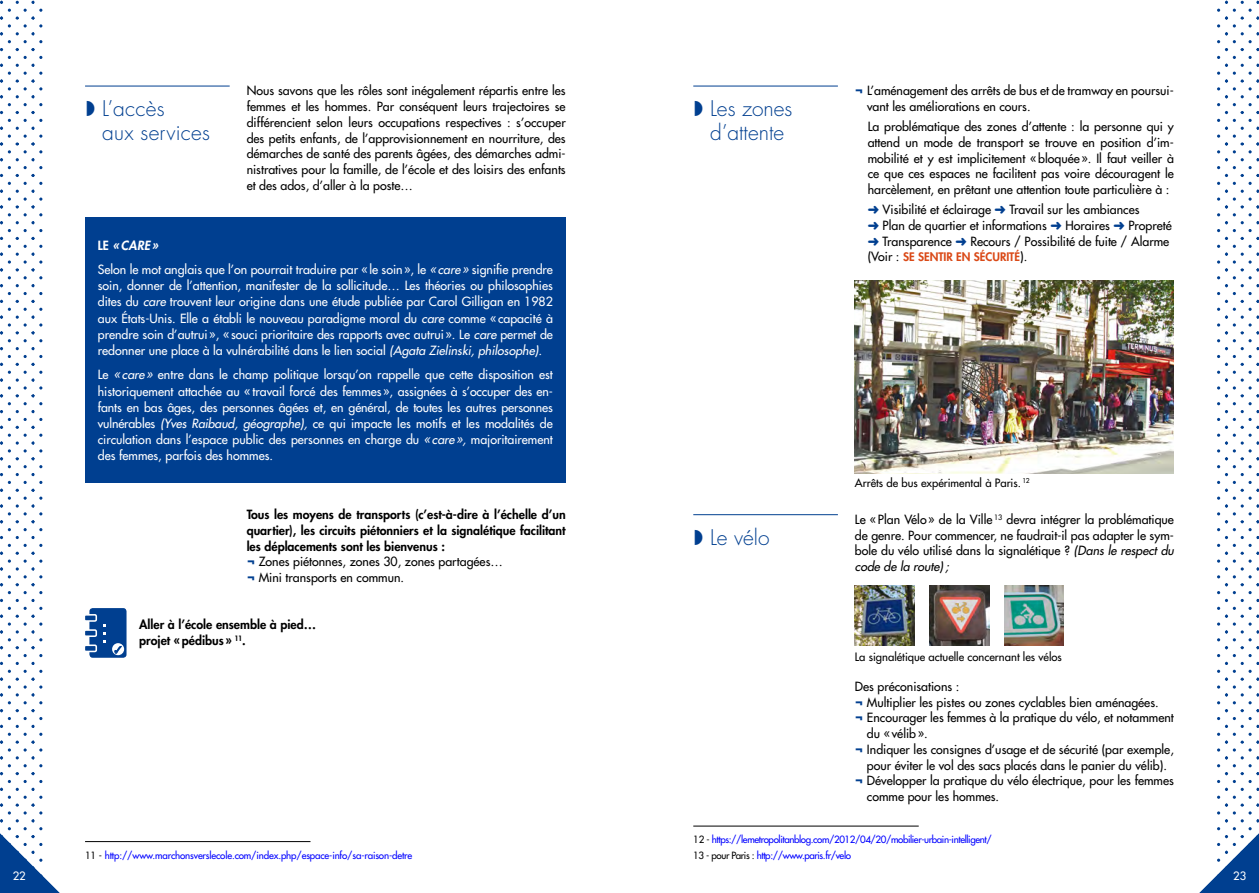
<style>
.page{position:relative;width:1259px;height:893px;background:#fff}
.page>*{position:absolute;margin:0;border:0;box-sizing:border-box;transform-origin:0 0}
.t1{font:300 21px/24px "Futura Std";color:#003f90}
.t2{font:500 12.3px/15.8px "Futura Std";color:#000;text-align:justify}
.t3{font:500 12.3px/16px "Futura Std";color:#fff;text-align:justify}
.t4{font:800 12.3px/15.8px "Futura Std";color:#000}
.t5{font:italic 800 12.3px "Futura Std";color:#fff}
.t6{font:800 11.55px "Futura Std";color:#da4917}
.t7{font:500 11.25px "Futura Std";color:#000}
.t8{font:500 11.25px "Futura Std";color:#fff}
.t9{font:500 9.75px/15.5px "Futura Std";letter-spacing:-.04em;color:#00f}
.t10{font:500 9.75px "Futura Std";letter-spacing:-.015em;color:#00f}
.s1{font-weight:700;color:#003f90}
.s2{color:#003f90}
.s3{font-weight:500;font-size:12.3px;color:#000}
.s4{font-style:normal}
.s5{font-weight:800;font-style:italic}
.s6{font-style:italic}
.s7{font-weight:500}
.s8{color:#000}
</style>
<div class="page">
<svg style="left:1199px;top:1px;width:60px;height:892px"></svg>
<svg style="left:0;top:1px;width:60px;height:892px"></svg>
<hr style="left:85px;top:86px;width:145px;height:1px;background:#003f90">
<hr style="left:693px;top:86px;width:145px;height:1px;background:#003f90">
<hr style="left:693px;top:514px;width:145px;height:1px;background:#003f90">
<div style="left:85px;top:217px;width:481px;height:266px;background:#003f90"></div>
<img style="left:855px;top:281px;width:319px;height:193px">
<hr style="left:85px;top:841px;width:225px;height:1px;background:#000">
<hr style="left:693px;top:826px;width:225px;height:1px;background:#000">
<img style="left:855px;top:586px;width:59px;height:59px">
<img style="left:929px;top:586px;width:60px;height:59px">
<img style="left:1004px;top:586px;width:59px;height:59px">
<div style="left:89px;top:608px;width:37px;height:50px;background:#003f90;border-radius:3px"></div>
<div style="left:84px;top:615px;width:12px;height:6px;background:#003f90;border-radius:2px"></div>
<div style="left:84px;top:614px;width:13px;height:8px;border:2px solid #fff;border-radius:2px"></div>
<div style="left:84px;top:630px;width:12px;height:6px;background:#003f90;border-radius:2px"></div>
<div style="left:84px;top:629px;width:13px;height:8px;border:2px solid #fff;border-radius:2px"></div>
<div style="left:84px;top:645px;width:12px;height:6px;background:#003f90;border-radius:2px"></div>
<div style="left:84px;top:644px;width:13px;height:8px;border:2px solid #fff;border-radius:2px"></div>
<svg style="left:103px;top:624px;width:3px;height:19px"></svg>
<svg style="left:112px;top:643px;width:12px;height:12px"></svg>
<svg style="left:113px;top:645px;width:9px;height:11px"></svg>
<p class="t2" style="left:247px;top:83px;width:320px">Nous savons que les rôles sont inégalement répartis entre les femmes et les hommes. Par conséquent leurs trajectoires se différencient selon leurs occupations respectives : s’occuper des petits enfants, de l’approvisionnement en nourriture, des démarches de santé des parents âgées, des démarches admi&shy;nistratives pour la famille, de l’école et des loisirs des enfants et des ados, d’aller à la poste…</p>
<p class="t2" style="left:867px;top:83px;width:308px;text-indent:-12px"><span class="s1">¬</span> L’aménagement des arrêts de bus et de tramway en poursui&shy;vant les améliorations en cours.</p>
<h1 class="t1" style="left:102px;top:97px;width:109px">L’accès<br>aux services</h1>
<h1 class="t1" style="left:710px;top:97px;width:84px">Les zones d’attente</h1>
<p class="t2" style="left:867px;top:119px;width:308px">La problématique des zones d’attente : la personne qui y attend un mode de transport se trouve en position d’im&shy;mobilité et y est implicitement «bloquée». Il faut veiller à ce que ces espaces ne facilitent pas voire découragent le harcèlement, en prêtant une attention toute particulière à :</p>
<p class="t2" style="left:867px;top:202px;width:306px;text-align:left"><span class="s2">➜</span> Visibilité et éclairage <span class="s2">➜</span> Travail sur les ambiances<br><span class="s2">➜</span> Plan de quartier et informations <span class="s2">➜</span> Horaires <span class="s2">➜</span> Propreté <span class="s2">➜</span> Transparence <span class="s2">➜</span> Recours / Possibilité de fuite / Alarme</p>
<p class="t6" style="left:867px;top:250px;width:161px"><span class="s3">(Voir :</span> se sentir EN SÉCURITÉ<span class="s3">).</span></p>
<p class="t5" style="left:98px;top:237px;width:28px"><span class="s4">Le</span> « CARE</p>
<p class="t3" style="left:98px;top:233px;width:456px;line-height:24.6px;text-indent:54px"><span class="s5">»<br></span>Selon le mot anglais que l’on pourrait traduire par «le soin», le <span class="s6">«care»</span> signifie prendre</p>
<p class="t3" style="left:98px;top:278px;width:456px">soin, donner de l’attention, manifester de la sollicitude… Les théories ou philosophies dites du <span class="s6">care</span> trouvent leur origine dans une étude publiée par Carol Gilligan en 1982 aux États-Unis. Elle a établi le nouveau paradigme moral du <span class="s6">care</span> comme «capacité à prendre soin d’autrui», «souci prioritaire des rapports avec autrui». Le <span class="s6">care</span> permet de redonner une place à la vulnérabilité dans le lien social <span class="s6">(Agata Zielinski, philosophe).</span></p>
<p class="t3" style="left:98px;top:367px;width:457px">Le <span class="s6">«care»</span> entre dans le champ politique lorsqu’on rappelle que cette disposition est historiquement attachée au « travail forcé des femmes», assignées à s’occuper des en&shy;fants en bas âges, des personnes âgées et, en général, de toutes les autres personnes vulnérables <span class="s6">(Yves Raibaud, géographe),</span> ce qui impacte les motifs et les modalités de circulation dans l’espace public des personnes en charge du <span class="s6">«care»,</span> majoritairement des femmes, parfois des hommes.</p>
<p class="t4" style="left:247px;top:507px;width:321px">Tous les moyens de transports (c’est-à-dire à l’échelle d’un quartier), les circuits piétonniers et la signalétique facilitant les déplacements sont les bienvenus :<br><span class="s1">¬</span> <span class="s7">Zones piétonnes, zones 30, zones partagées…<br></span><span class="s1">¬</span> <span class="s7">Mini transports en commun.</span></p>
<p class="t4" style="left:139px;top:617px;width:178px">Aller à l’école ensemble à pied… projet «pédibus» <sup>11</sup>.</p>
<p class="t10" style="left:85px;top:849px;width:329px"><span class="s8">11 -</span> http://www.marchonsverslecole.com/index.php/espace-info/sa-raison-detre</p>
<h1 class="t1" style="left:710px;top:526px;width:61px">Le vélo</h1>
<p class="t7" style="left:855px;top:476px;width:176px">Arrêts de bus expérimental à Paris. <sup>12</sup></p>
<p class="t2" style="left:855px;top:512px;width:320px">Le «Plan Vélo» de la Ville <sup>13</sup> devra intégrer la problématique de genre. Pour commencer, ne faudrait-il pas adapter le sym&shy;bole du vélo utilisé dans la signalétique ? <span class="s6">(Dans le respect du code de la route) ;</span></p>
<p class="t7" style="left:855px;top:650px;width:208px">La signalétique actuelle concernant les vélos</p>
<p class="t2" style="left:855px;top:678px;width:106px">Des préconisations :</p>
<p class="t2" style="left:855px;top:694px;width:305px"><span class="s1">¬</span> Multiplier les pistes ou zones cyclables bien aménagées.</p>
<p class="t2" style="left:855px;top:710px;width:320px"><span class="s1">¬</span> Encourager les femmes à la pratique du vélo, et notamment</p>
<p class="t2" style="left:867px;top:726px;width:62px">du «vélib».</p>
<p class="t2" style="left:855px;top:741px;width:320px"><span class="s1">¬</span> Indiquer les consignes d’usage et de sécurité (par exemple,</p>
<p class="t2" style="left:867px;top:757px;width:301px">pour éviter le vol des sacs placés dans le panier du vélib).</p>
<p class="t2" style="left:855px;top:773px;width:320px"><span class="s1">¬</span> Développer la pratique du vélo électrique, pour les femmes</p>
<p class="t2" style="left:867px;top:789px;width:134px">comme pour les hommes.</p>
<p class="t9" style="left:693px;top:832px;width:300px"><span class="s8">12 -</span> https://lemetropolitanblog.com/2012/04/20/mobilier-urbain-intelligent/<br><span class="s8">13 - pour Paris :</span> http://www.paris.fr/velo</p>
<p class="t8" style="left:13px;top:869px;width:15px">22</p>
<p class="t8" style="left:1233px;top:869px;width:15px">23</p>
</div>
